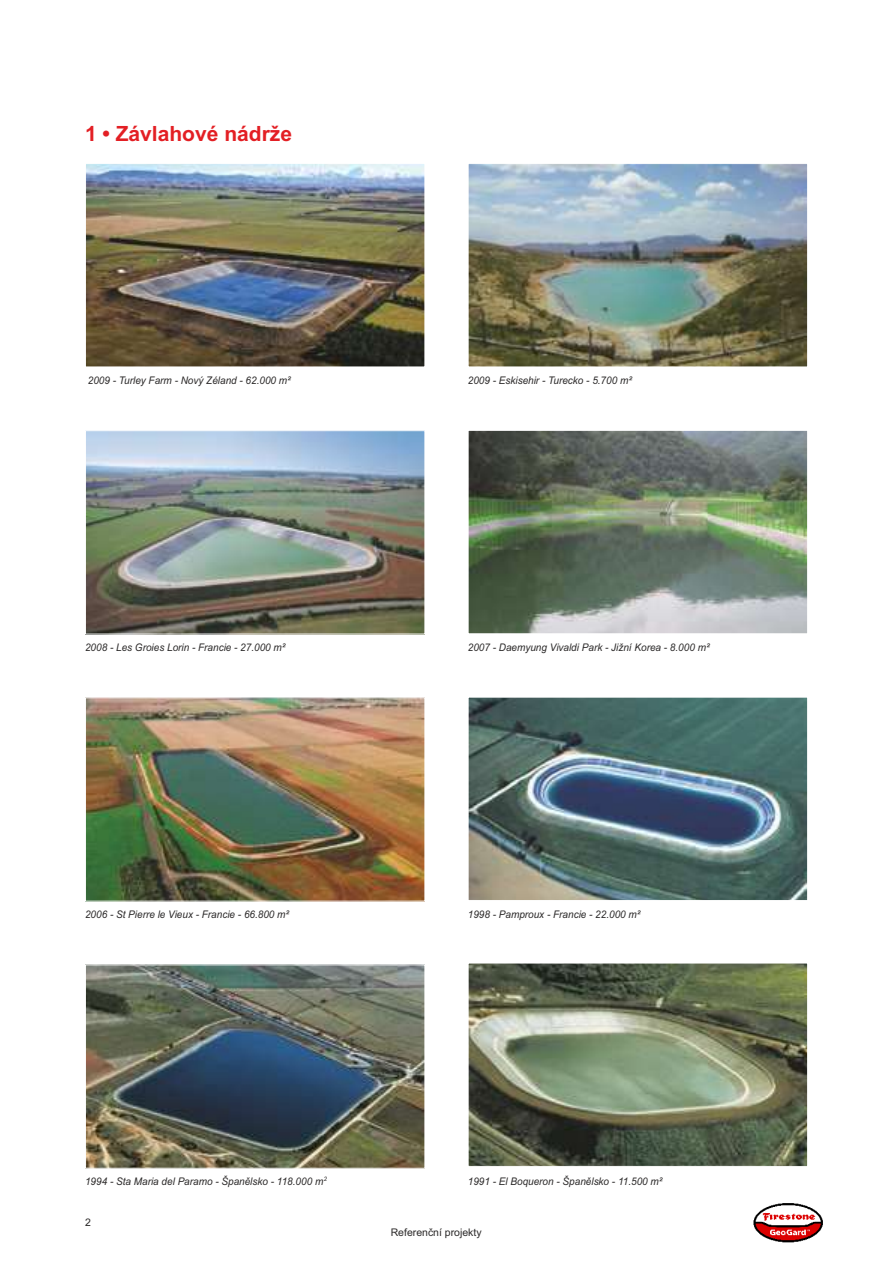
<style>
.page{position:relative;width:893px;height:1263px;background:#fff}
.page>*{position:absolute;margin:0;border:0;box-sizing:border-box;transform-origin:0 0}
.t1{font:700 21px "Arial";color:#e31f24}
.t2{font:italic 10.5px "Arial";color:#2b2929;scale:.95 1}
.t3{font:10.5px "Arial";color:#2b2929}
</style>
<div class="page">
<img style="left:87px;top:165px;width:336px;height:200px">
<div style="left:85px;top:163px;width:340px;height:204px;border:1px solid #fff"></div>
<img style="left:470px;top:432px;width:336px;height:200px">
<div style="left:468px;top:430px;width:340px;height:204px;border:1px solid #fff"></div>
<img style="left:87px;top:699px;width:336px;height:200px">
<div style="left:85px;top:697px;width:340px;height:204px;border:1px solid #fff"></div>
<img style="left:87px;top:966px;width:336px;height:200px">
<div style="left:85px;top:964px;width:340px;height:204px;border:1px solid #fff"></div>
<img style="left:87px;top:432px;width:336px;height:200px">
<div style="left:85px;top:430px;width:340px;height:204px;border:1px solid #fff"></div>
<img style="left:470px;top:699px;width:336px;height:200px">
<div style="left:468px;top:697px;width:340px;height:204px;border:1px solid #fff"></div>
<img style="left:470px;top:965px;width:336px;height:200px">
<div style="left:468px;top:963px;width:340px;height:204px;border:1px solid #fff"></div>
<img style="left:470px;top:165px;width:336px;height:200px">
<div style="left:468px;top:163px;width:340px;height:204px;border:1px solid #fff"></div>
<img style="left:753px;top:1203px;width:70px;height:40px">
<h1 class="t1" style="left:85px;top:126px;width:208px">1 • Závlahové nádrže</h1>
<p class="t2" style="left:88px;top:376px;width:215px">2009 - Turley Farm - Nový Zéland - 62.000 m²</p>
<p class="t2" style="left:85px;top:643px;width:212px">2008 - Les Groies Lorin - Francie - 27.000 m²</p>
<p class="t2" style="left:468px;top:376px;width:174px">2009 - Eskisehir - Turecko - 5.700 m²</p>
<p class="t2" style="left:468px;top:643px;width:256px">2007 - Daemyung Vivaldi Park - Jižní Korea - 8.000 m²</p>
<p class="t2" style="left:85px;top:910px;width:216px">2006 - St Pierre le Vieux - Francie - 66.800 m²</p>
<p class="t2" style="left:468px;top:910px;width:183px">1998 - Pamproux - Francie - 22.000 m²</p>
<p class="t2" style="left:85px;top:1178px;width:256px">1994 - Sta Maria del Paramo - Španělsko - 118.000 m<sup>2</sup></p>
<p class="t3" style="left:85px;top:1218px;width:7px">2</p>
<p class="t2" style="left:468px;top:1178px;width:206px">1991 - El Boqueron - Španělsko - 11.500 m²</p>
<p class="t3" style="left:391px;top:1228px;width:93px">Referenční projekty</p>
</div>
